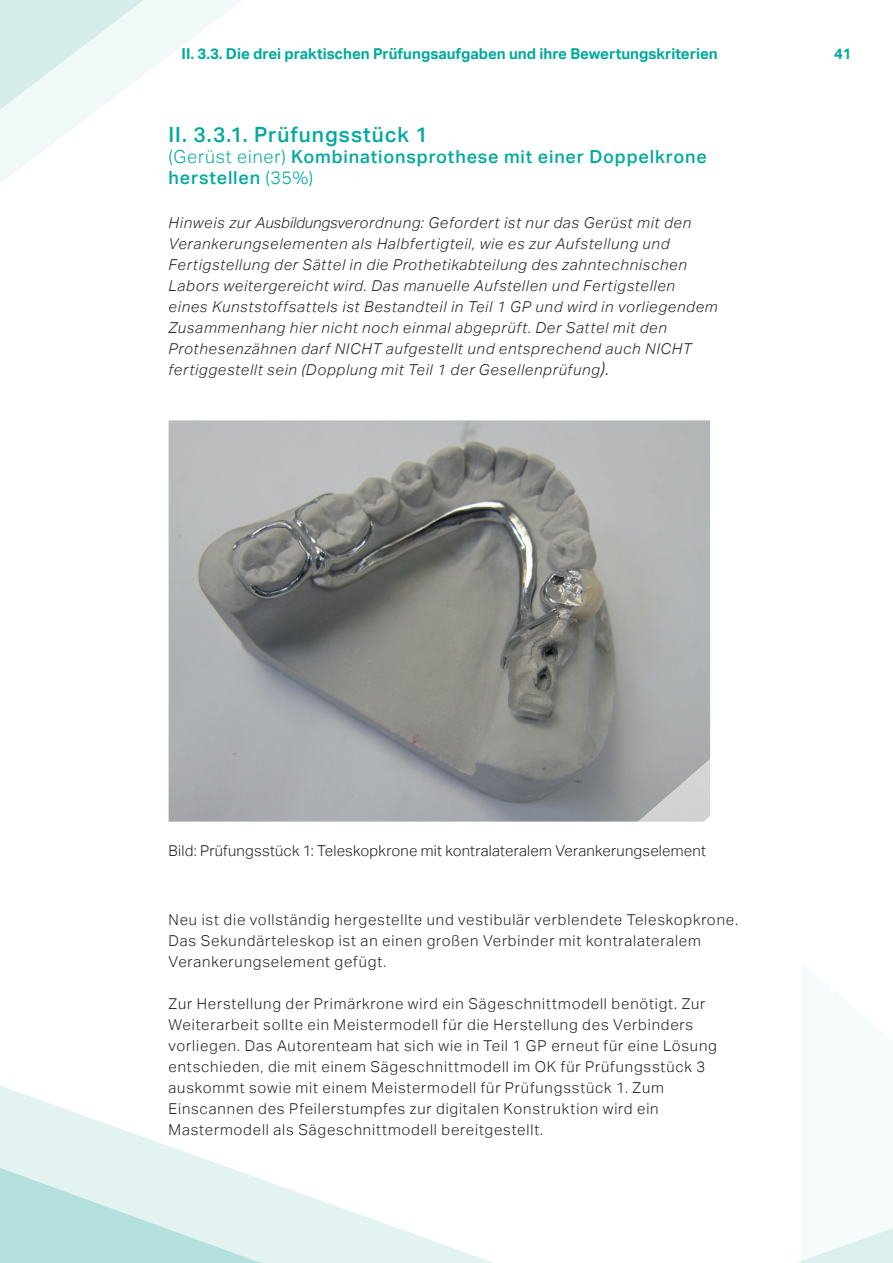
<style>
.page{position:relative;width:893px;height:1263px;background:#fff}
.page>*{position:absolute;margin:0;border:0;box-sizing:border-box;transform-origin:0 0}
.t1{font:500 21px "Aktiv Grotesk";letter-spacing:.045em;color:#00a99d}
.t2{font:500 18px/21px "Aktiv Grotesk";letter-spacing:.045em;color:#00a99d}
.t3{font:300 15px/21px "Aktiv Grotesk";letter-spacing:.055em;color:#231f20}
.t4{font:italic 300 15px/21px "Aktiv Grotesk";letter-spacing:.05em;color:#231f20}
.t5{font:300 15px "Aktiv Grotesk";letter-spacing:.015em;color:#231f20}
.t6{font:700 15px "Aktiv Grotesk";color:#00a99d}
.s1{font-weight:300}
.s2{font-size:18px}
</style>
<div class="page">
<svg style="left:0;top:0;width:242px;height:183px"></svg>
<svg style="left:0;top:0;width:161px;height:119px"></svg>
<svg style="left:0;top:1086px;width:494px;height:177px"></svg>
<svg style="left:0;top:1163px;width:296px;height:100px;background:#cfebe9"></svg>
<img style="left:169px;top:420px;width:541px;height:402px">
<svg style="left:601px;top:714px;width:110px;height:108px;background:#a7a9a9"></svg>
<svg style="left:797px;top:1228px;width:96px;height:35px"></svg>
<p class="t6" style="left:182px;top:45px;width:538px">II. 3.3. Die drei praktischen Prüfungsaufgaben und ihre Bewertungskriterien</p>
<h1 class="t1" style="left:169px;top:123px;width:261px">II. 3.3.1. Prüfungsstück 1</h1>
<p class="t2" style="left:169px;top:147px;width:540px"><span class="s1">(Gerüst einer)</span> Kombinationsprothese mit einer Doppelkrone herstellen <span class="s1">(35%)</span></p>
<p class="t4" style="left:169px;top:212px;width:551px">Hinweis zur Ausbildungsverordnung: Gefordert ist nur das Gerüst mit den Verankerungselementen als Halbfertigteil, wie es zur Aufstellung und Fertigstellung der Sättel in die Prothetikabteilung des zahntechnischen Labors weitergereicht wird. Das manuelle Aufstellen und Fertigstellen eines Kunststoffsattels ist Bestandteil in Teil 1 GP und wird in vorliegendem Zusammenhang hier nicht noch einmal abgeprüft. Der Sattel mit den Prothesenzähnen darf NICHT aufgestellt und entsprechend auch NICHT fertiggestellt sein (Dopplung mit Teil 1 der Gesellenprüfung<span class="s2">).</span></p>
<p class="t6" style="left:834px;top:45px;width:19px">41</p>
<p class="t5" style="left:169px;top:842px;width:539px">Bild: Prüfungsstück 1: Teleskopkrone mit kontralateralem Verankerungselement</p>
<p class="t3" style="left:169px;top:910px;width:571px">Neu ist die vollständig hergestellte und vestibulär verblendete Teleskopkrone.<br>Das Sekundärteleskop ist an einen großen Verbinder mit kontralateralem<br>Verankerungselement gefügt.</p>
<p class="t3" style="left:169px;top:994px;width:550px">Zur Herstellung der Primärkrone wird ein Sägeschnittmodell benötigt. Zur Weiterarbeit sollte ein Meistermodell für die Herstellung des Verbinders vorliegen. Das Autorenteam hat sich wie in Teil 1 GP erneut für eine Lösung entschieden, die mit einem Sägeschnittmodell im OK für Prüfungsstück 3 auskommt sowie mit einem Meistermodell für Prüfungsstück 1. Zum Einscannen des Pfeilerstumpfes zur digitalen Konstruktion wird ein Mastermodell als Sägeschnittmodell bereitgestellt.</p>
</div>
